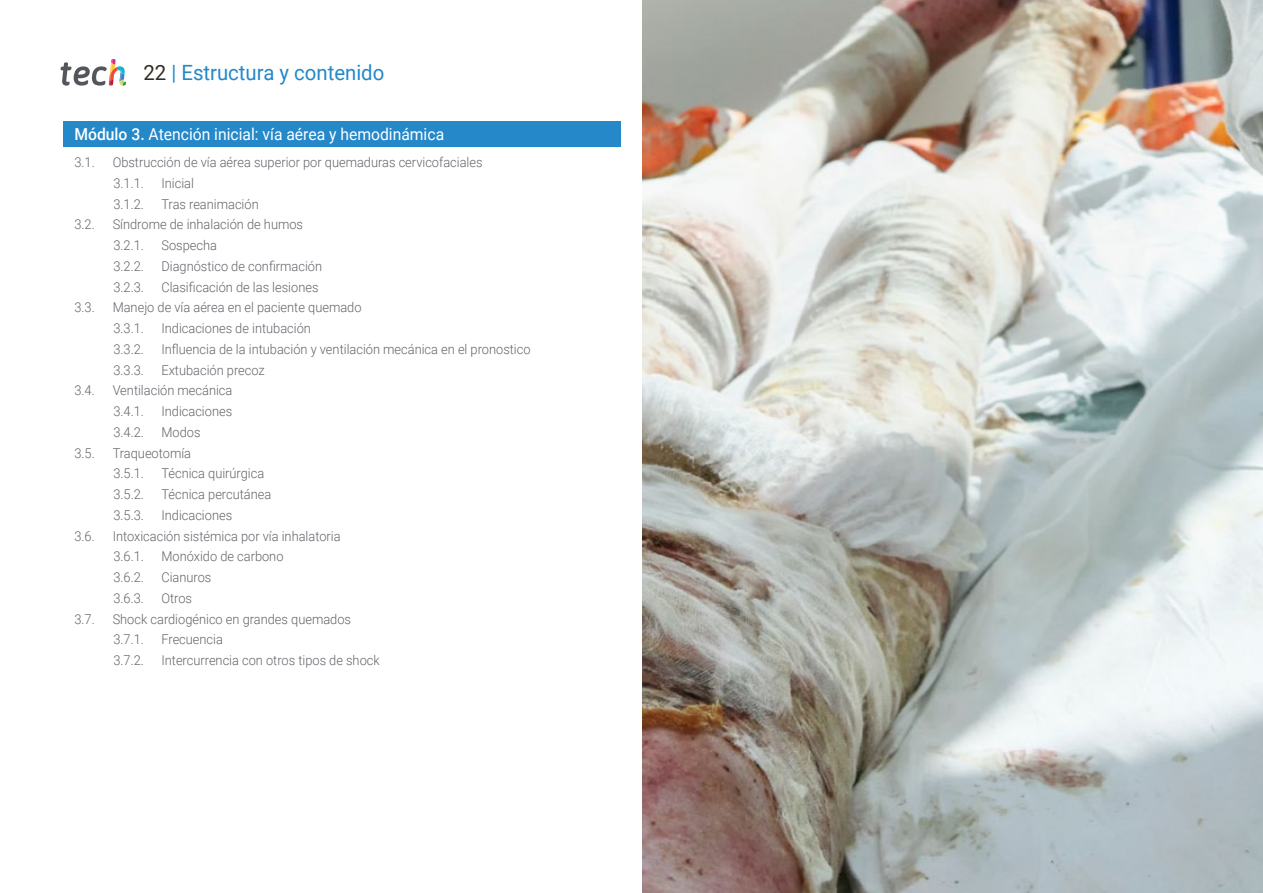
<style>
.page{position:relative;width:1263px;height:893px;background:#fff}
.page>*{position:absolute;margin:0;border:0;box-sizing:border-box;transform-origin:0 0}
.t1{font:21px "Roboto";color:#2488c9}
.t2{font:16.5px "Roboto";color:#fff;scale:.95 1}
.t3{font:300 13.5px/20.7px "Roboto";color:#61646a;scale:.95 1}
.s1{color:#312e20}
.s2{font-weight:500}
</style>
<div class="page">
<div style="left:63px;top:121px;width:558px;height:25px;background:#2488c9"></div>
<img style="left:642px;top:0;width:621px;height:893px">
<svg style="left:61px;top:59px;width:65px;height:27px"></svg>
<h1 class="t1" style="left:144px;top:57px;width:242px"><span class="s1">22</span> | Estructura y contenido</h1>
<p class="t2" style="left:74px;top:123px;width:391px"><span class="s2">Módulo 3.</span> Atención inicial: vía aérea y hemodinámica</p>
<p class="t3" style="left:74px;top:151px;width:23px">3.1.</p>
<p class="t3" style="left:113px;top:151px;width:391px">Obstrucción de vía aérea superior por quemaduras cervicofaciales<br>3.1.1.</p>
<p class="t3" style="left:161px;top:172px;width:36px">Inicial</p>
<p class="t3" style="left:113px;top:193px;width:34px">3.1.2.</p>
<p class="t3" style="left:161px;top:193px;width:104px">Tras reanimación</p>
<p class="t3" style="left:74px;top:214px;width:23px">3.2.</p>
<p class="t3" style="left:113px;top:214px;width:202px">Síndrome de inhalación de humos<br>3.2.1.</p>
<p class="t3" style="left:161px;top:234px;width:60px">Sospecha</p>
<p class="t3" style="left:113px;top:255px;width:34px">3.2.2.</p>
<p class="t3" style="left:161px;top:255px;width:171px">Diagnóstico de confirmación</p>
<p class="t3" style="left:113px;top:276px;width:34px">3.2.3.</p>
<p class="t3" style="left:161px;top:276px;width:167px">Clasificación de las lesiones</p>
<p class="t3" style="left:74px;top:297px;width:23px">3.3.</p>
<p class="t3" style="left:113px;top:297px;width:263px">Manejo de vía aérea en el paciente quemado<br>3.3.1.</p>
<p class="t3" style="left:161px;top:317px;width:159px">Indicaciones de intubación</p>
<p class="t3" style="left:113px;top:338px;width:34px">3.3.2.</p>
<p class="t3" style="left:161px;top:338px;width:390px">Influencia de la intubación y ventilación mecánica en el pronostico</p>
<p class="t3" style="left:113px;top:359px;width:34px">3.3.3.</p>
<p class="t3" style="left:161px;top:359px;width:110px">Extubación precoz</p>
<p class="t3" style="left:74px;top:380px;width:23px">3.4.</p>
<p class="t3" style="left:113px;top:380px;width:128px">Ventilación mecánica<br>3.4.1.</p>
<p class="t3" style="left:161px;top:400px;width:76px">Indicaciones</p>
<p class="t3" style="left:113px;top:421px;width:34px">3.4.2.</p>
<p class="t3" style="left:161px;top:421px;width:43px">Modos</p>
<p class="t3" style="left:74px;top:442px;width:23px">3.5.</p>
<p class="t3" style="left:113px;top:442px;width:84px">Traqueotomía<br>3.5.1.</p>
<p class="t3" style="left:161px;top:463px;width:110px">Técnica quirúrgica</p>
<p class="t3" style="left:113px;top:483px;width:34px">3.5.2.</p>
<p class="t3" style="left:161px;top:483px;width:117px">Técnica percutánea</p>
<p class="t3" style="left:113px;top:504px;width:34px">3.5.3.</p>
<p class="t3" style="left:161px;top:504px;width:76px">Indicaciones</p>
<p class="t3" style="left:74px;top:525px;width:23px">3.6.</p>
<p class="t3" style="left:113px;top:525px;width:241px">Intoxicación sistémica por vía inhalatoria<br>3.6.1.</p>
<p class="t3" style="left:161px;top:546px;width:130px">Monóxido de carbono</p>
<p class="t3" style="left:113px;top:566px;width:34px">3.6.2.</p>
<p class="t3" style="left:161px;top:566px;width:54px">Cianuros</p>
<p class="t3" style="left:113px;top:587px;width:34px">3.6.3.</p>
<p class="t3" style="left:161px;top:587px;width:34px">Otros</p>
<p class="t3" style="left:74px;top:608px;width:23px">3.7.</p>
<p class="t3" style="left:113px;top:608px;width:252px">Shock cardiogénico en grandes quemados<br>3.7.1.</p>
<p class="t3" style="left:161px;top:629px;width:66px">Frecuencia</p>
<p class="t3" style="left:113px;top:649px;width:34px">3.7.2.</p>
<p class="t3" style="left:161px;top:649px;width:231px">Intercurrencia con otros tipos de shock</p>
</div>
